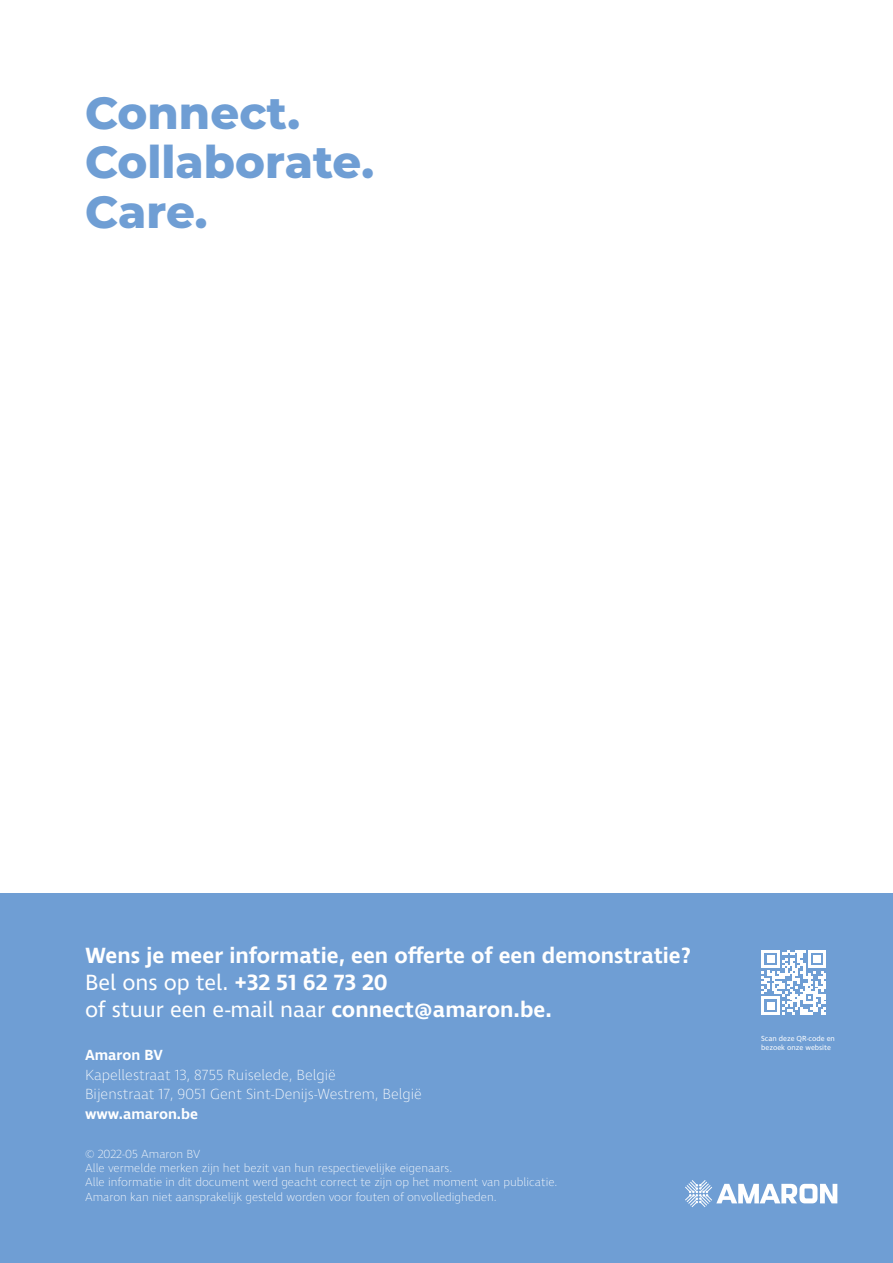
<style>
.page{position:relative;width:893px;height:1263px;background:#fff}
.page>*{position:absolute;margin:0;border:0;box-sizing:border-box;transform-origin:0 0}
.t1{font:800 45px/49.5px "Montserrat";color:#6f9ed4}
.t2{font:600 22.5px/27px "Ingra";color:#fff}
.t3{font:200 15px/19.5px "Ingra";color:#fff}
.t4{font:600 15px "Ingra";color:#fff}
.t5{font:200 12px/14.4px "Ingra";color:#fff}
.t6{font:7.5px/9px "Ingra";color:#fff}
.s1{font-weight:400}
</style>
<div class="page">
<div style="left:0;top:893px;width:893px;height:370px;background:#6f9ed4"></div>
<svg style="left:685px;top:1180px;width:152px;height:27px"></svg>
<svg style="left:761px;top:950px;width:65px;height:64px"></svg>
<h1 class="t1" style="left:85px;top:85px;width:291px">Connect.<br>Collaborate.<br>Care.</h1>
<h2 class="t2" style="left:85px;top:943px;width:607px">Wens je meer informatie, een offerte of een demonstratie?<br><span class="s1">Bel ons op tel.</span> +32 51 62 73 20<br><span class="s1">of stuur een e-mail naar</span> connect@amaron.be.</h2>
<p class="t4" style="left:85px;top:1046px;width:79px">Amaron BV</p>
<p class="t3" style="left:85px;top:1066px;width:338px">Kapellestraat 13, 8755 Ruiselede, België<br>Bijenstraat 17, 9051 Gent Sint-Denijs-Westrem, België</p>
<p class="t4" style="left:85px;top:1104px;width:115px">www.amaron.be</p>
<p class="t5" style="left:85px;top:1147px;width:474px">© 2022-05 Amaron BV<br>Alle vermelde merken zijn het bezit van hun respectievelijke eigenaars.<br>Alle informatie in dit document werd geacht correct te zijn op het moment van publicatie.<br>Amaron kan niet aansprakelijk gesteld worden voor fouten of onvolledigheden.</p>
<p class="t6" style="left:761px;top:1034px;width:75px">Scan deze QR-code en bezoek onze website</p>
</div>
